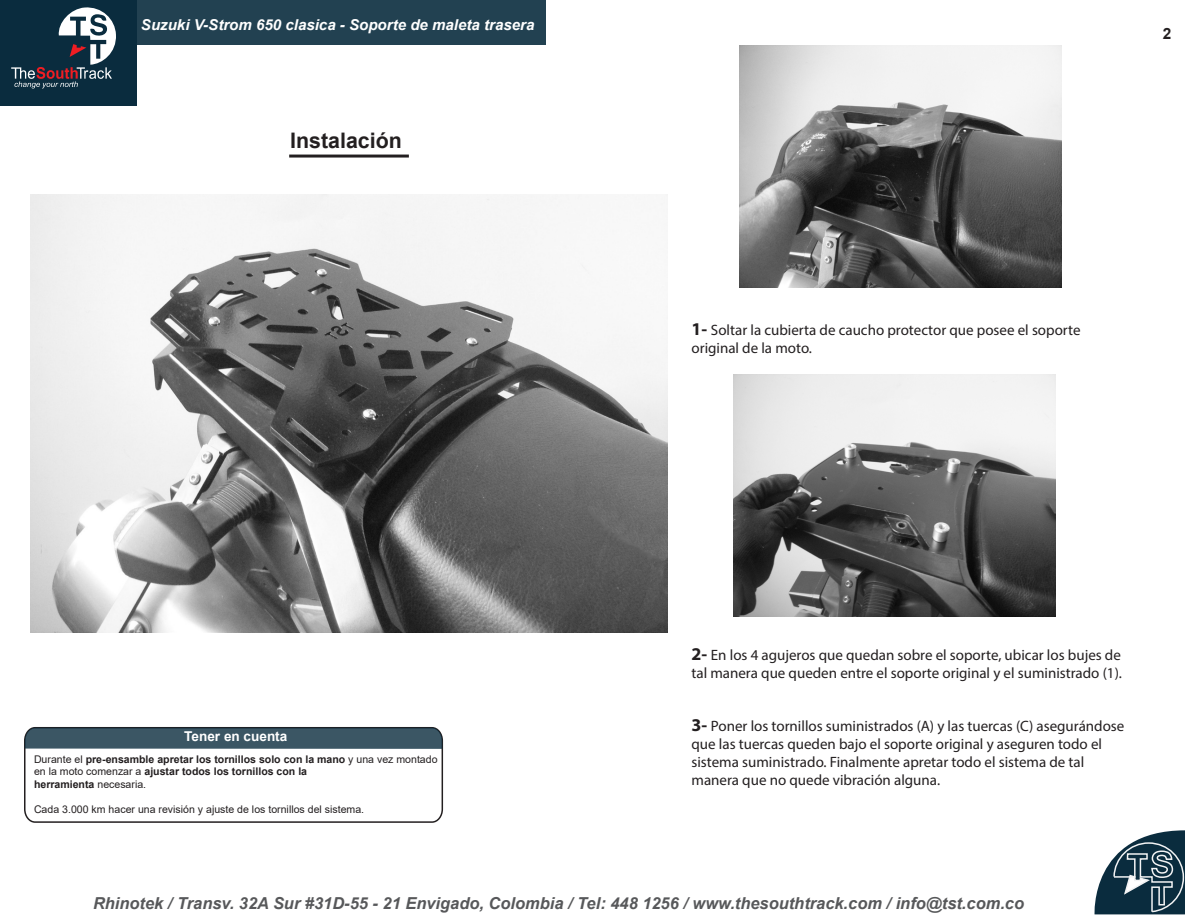
<style>
.page{position:relative;width:1188px;height:918px;background:#fff}
.page>*{position:absolute;margin:0;border:0;box-sizing:border-box;transform-origin:0 0}
.t1{font:700 21.45px "Arial";color:#231f20}
.t2{font:italic 700 16.5px "Arial";color:#57585a}
.t3{font:700 15.45px "Arial";color:#231f20}
.t4{font:15px/18px "Myriad Pro";color:#231f20}
.t5{font:italic 700 15px "Arial";color:#fff}
.t6{font:700 13.5px "Arial";color:#fff}
.t7{font:700 10.5px/12.8px "Arial";color:#231f20}
.t8{font:10.5px "Arial";color:#231f20}
.s1{font-weight:700;font-size:18px}
.s2{font-weight:400}
</style>
<div class="page">
<svg style="left:1094px;top:830px;width:91px;height:84px"></svg>
<svg style="left:24px;top:727px;width:420px;height:96px"></svg>
<hr style="left:289px;top:155px;width:120px;height:3px;background:#231f20">
<div style="left:137px;top:0;width:409px;height:44px;background:#224151"></div>
<div style="left:0;top:0;width:137px;height:105px;background:#0a2c3e"></div>
<svg style="left:11px;top:7px;width:105px;height:82px"></svg>
<img style="left:31px;top:195px;width:636px;height:437px">
<img style="left:740px;top:45px;width:322px;height:242px">
<img style="left:734px;top:374px;width:322px;height:242px">
<p class="t5" style="left:141px;top:15px;width:395px">Suzuki V-Strom 650 clasica - Soporte de maleta trasera</p>
<h1 class="t1" style="left:290px;top:125px;width:113px">Instalación</h1>
<p class="t3" style="left:1163px;top:23px;width:10px">2</p>
<p class="t4" style="left:691px;top:321px;width:391px"><span class="s1">1-</span> Soltar la cubierta de caucho protector que posee el soporte original de la moto.</p>
<p class="t6" style="left:184px;top:727px;width:105px">Tener en cuenta</p>
<p class="t7" style="left:34px;top:753px;width:405px"><span class="s2">Durante el</span> pre-ensamble apretar los tornillos solo con la mano <span class="s2">y una vez montado en la moto comenzar a</span> ajustar todos los tornillos con la<br>herramienta <span class="s2">necesaria.</span></p>
<p class="t8" style="left:34px;top:802px;width:332px">Cada 3.000 km hacer una revisión y ajuste de los tornillos del sistema.</p>
<p class="t4" style="left:691px;top:646px;width:432px"><span class="s1">2-</span> En los 4 agujeros que quedan sobre el soporte, ubicar los bujes de tal manera que queden entre el soporte original y el suministrado (1).</p>
<p class="t4" style="left:691px;top:716px;width:434px"><span class="s1">3-</span> Poner los tornillos suministrados (A) y las tuercas (C) asegurándose que las tuercas queden bajo el soporte original y aseguren todo el sistema suministrado. Finalmente apretar todo el sistema de tal manera que no quede vibración alguna.</p>
<p class="t2" style="left:93px;top:892px;width:933px">Rhinotek / Transv. 32A Sur #31D-55 - 21 Envigado, Colombia / Tel: 448 1256 / www.thesouthtrack.com / info@tst.com.co</p>
</div>
